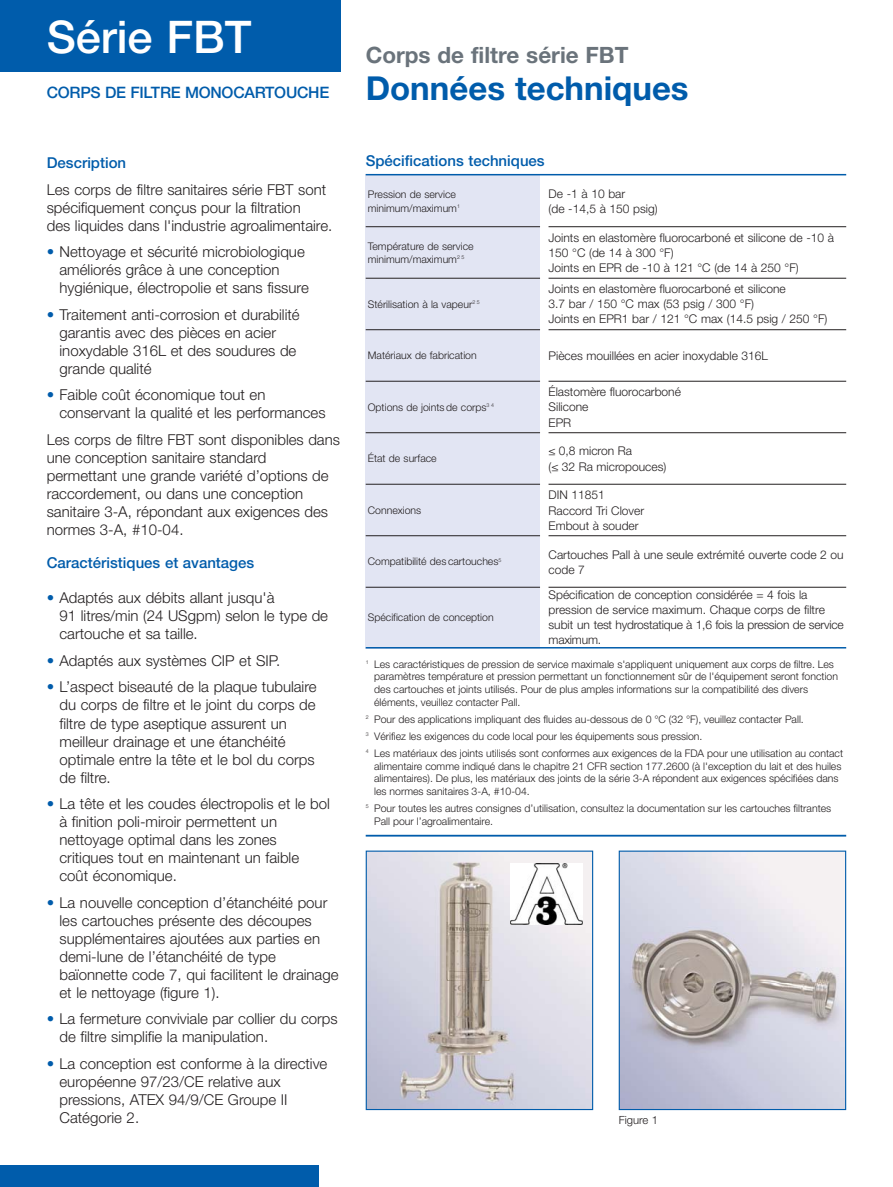
<style>
.page{position:relative;width:893px;height:1187px;background:#fff}
.page>*{position:absolute;margin:0;border:0;box-sizing:border-box;transform-origin:0 0}
.t1{font:500 45px "Helvetica Neue";color:#fff}
.t2{font:700 33px "Helvetica Neue";color:#005cab}
.t3{font:700 22.5px "Helvetica Neue";color:#6a737b}
.t4{font:500 15.75px "Helvetica Neue";letter-spacing:-.015em;color:#005cab}
.t5{font:300 15px/18px "Helvetica Neue";color:#231f20}
.t6{font:500 15px "Helvetica Neue";color:#005cab}
.t7{font:300 12px/15px "Helvetica Neue";color:#231f20}
.t8{font:300 11.25px "Helvetica Neue";color:#231f20}
.t9{font:300 10.5px/12.8px "Helvetica Neue";color:#231f20}
.s1{color:#005cab}
</style>
<div class="page">
<img style="left:621px;top:852px;width:223px;height:255px">
<div style="left:619px;top:850px;width:227px;height:259px;border:1px solid #005cab"></div>
<img style="left:368px;top:852px;width:223px;height:255px">
<div style="left:366px;top:850px;width:227px;height:259px;border:1px solid #005cab"></div>
<div style="left:0;top:0;width:340px;height:71px;background:#005cab"></div>
<div style="left:0;top:1165px;width:319px;height:21px;background:#005cab"></div>
<hr style="left:366px;top:834px;width:480px;height:2px;background:#005cab">
<div style="left:366px;top:174px;width:174px;height:53px;background:#e2e5f3"></div>
<div style="left:366px;top:227px;width:174px;height:51px;background:#e2e5f3"></div>
<div style="left:366px;top:278px;width:174px;height:52px;background:#e2e5f3"></div>
<div style="left:366px;top:330px;width:174px;height:51px;background:#e2e5f3"></div>
<div style="left:366px;top:381px;width:174px;height:51px;background:#e2e5f3"></div>
<div style="left:366px;top:432px;width:174px;height:52px;background:#e2e5f3"></div>
<div style="left:366px;top:484px;width:174px;height:51px;background:#e2e5f3"></div>
<div style="left:366px;top:535px;width:174px;height:52px;background:#e2e5f3"></div>
<div style="left:366px;top:587px;width:174px;height:61px;background:#e2e5f3"></div>
<hr style="left:366px;top:174px;width:480px;height:1px;background:#005cab">
<hr style="left:366px;top:226px;width:174px;height:1px;background:#231f20">
<hr style="left:549px;top:226px;width:297px;height:1px;background:#231f20">
<hr style="left:366px;top:278px;width:174px;height:1px;background:#231f20">
<hr style="left:549px;top:278px;width:297px;height:1px;background:#231f20">
<hr style="left:366px;top:329px;width:174px;height:1px;background:#231f20">
<hr style="left:549px;top:329px;width:297px;height:1px;background:#231f20">
<hr style="left:366px;top:381px;width:174px;height:1px;background:#231f20">
<hr style="left:549px;top:381px;width:297px;height:1px;background:#231f20">
<hr style="left:366px;top:432px;width:174px;height:1px;background:#231f20">
<hr style="left:549px;top:432px;width:297px;height:1px;background:#231f20">
<hr style="left:366px;top:484px;width:174px;height:1px;background:#231f20">
<hr style="left:549px;top:484px;width:297px;height:1px;background:#231f20">
<hr style="left:366px;top:535px;width:174px;height:1px;background:#231f20">
<hr style="left:549px;top:535px;width:297px;height:1px;background:#231f20">
<hr style="left:366px;top:587px;width:174px;height:1px;background:#231f20">
<hr style="left:549px;top:587px;width:297px;height:1px;background:#231f20">
<hr style="left:366px;top:647px;width:480px;height:1px;background:#005cab">
<img style="left:510px;top:863px;width:73px;height:61px">
<h1 class="t1" style="left:47px;top:21px;width:206px">Série FBT</h1>
<p class="t4" style="left:47px;top:87px;width:284px">CORPS DE FILTRE MONOCARTOUCHE</p>
<p class="t6" style="left:47px;top:157px;width:81px">Description</p>
<p class="t5" style="left:47px;top:182px;width:287px">Les corps de filtre sanitaires série FBT sont spécifiquement conçus pour la filtration<br>des liquides dans l'industrie agroalimentaire.</p>
<p class="t5" style="left:60px;top:244px;width:251px;text-indent:-13px"><span class="s1">•</span> Nettoyage et sécurité microbiologique améliorés grâce à une conception hygiénique, électropolie et sans fissure</p>
<p class="t5" style="left:60px;top:307px;width:242px;text-indent:-13px"><span class="s1">•</span> Traitement anti-corrosion et durabilité garantis avec des pièces en acier inoxydable 316L et des soudures de grande qualité</p>
<p class="t5" style="left:60px;top:387px;width:268px;text-indent:-13px"><span class="s1">•</span> Faible coût économique tout en conservant la qualité et les performances</p>
<p class="t5" style="left:47px;top:432px;width:295px">Les corps de filtre FBT sont disponibles dans une conception sanitaire standard permettant une grande variété d’options de raccordement, ou dans une conception sanitaire 3-A, répondant aux exigences des normes 3-A, #10-04.</p>
<p class="t6" style="left:47px;top:557px;width:209px">Caractéristiques et avantages</p>
<p class="t5" style="left:60px;top:590px;width:270px;text-indent:-13px"><span class="s1">•</span> Adaptés aux débits allant jusqu'à<br>91 litres/min (24 USgpm) selon le type de cartouche et sa taille.</p>
<p class="t5" style="left:47px;top:653px;width:235px"><span class="s1">•</span> Adaptés aux systèmes CIP et SIP.</p>
<p class="t5" style="left:60px;top:679px;width:259px;text-indent:-13px"><span class="s1">•</span> L’aspect biseauté de la plaque tubulaire du corps de filtre et le joint du corps de filtre de type aseptique assurent un meilleur drainage et une étanchéité optimale entre la tête et le bol du corps de filtre.</p>
<p class="t5" style="left:60px;top:796px;width:272px;text-indent:-13px"><span class="s1">•</span> La tête et les coudes électropolis et le bol à finition poli-miroir permettent un nettoyage optimal dans les zones critiques tout en maintenant un faible coût économique.</p>
<p class="t5" style="left:60px;top:894px;width:280px;text-indent:-13px"><span class="s1">•</span> La nouvelle conception d’étanchéité pour les cartouches présente des découpes supplémentaires ajoutées aux parties en demi-lune de l’étanchéité de type baïonnette code 7, qui facilitent le drainage et le nettoyage (figure 1).</p>
<p class="t5" style="left:60px;top:1011px;width:280px;text-indent:-13px"><span class="s1">•</span> La fermeture conviviale par collier du corps de filtre simplifie la manipulation.</p>
<p class="t5" style="left:60px;top:1055px;width:269px;text-indent:-13px"><span class="s1">•</span> La conception est conforme à la directive européenne 97/23/CE relative aux pressions, ATEX 94/9/CE Groupe II<br>Catégorie 2.</p>
<h3 class="t3" style="left:366px;top:47px;width:264px">Corps de filtre série FBT</h3>
<h2 class="t2" style="left:366px;top:77px;width:324px">Données techniques</h2>
<p class="t6" style="left:366px;top:155px;width:181px">Spécifications techniques</p>
<p class="t9" style="left:368px;top:189px;width:94px;line-height:13.5px">Pression de service minimum/maximum<sup>1</sup></p>
<p class="t7" style="left:549px;top:187px;width:111px">De -1 à 10 bar<br>(de -14,5 à 150 psig)</p>
<p class="t9" style="left:368px;top:240px;width:107px;line-height:13.5px">Température de service minimum/maximum<sup>2</sup> <sup>5</sup></p>
<p class="t7" style="left:549px;top:231px;width:287px">Joints en elastomère fluorocarboné et silicone de -10 à<br>150 °C (de 14 à 300 °F)<br>Joints en EPR de -10 à 121 °C (de 14 à 250 °F)</p>
<p class="t9" style="left:368px;top:299px;width:113px">Stérilisation à la vapeur<sup>2</sup> <sup>5</sup></p>
<p class="t7" style="left:549px;top:283px;width:280px">Joints en elastomère fluorocarboné et silicone<br>3.7 bar / 150 °C max (53 psig / 300 °F)<br>Joints en EPR1 bar / 121 °C max (14.5 psig / 250 °F)</p>
<p class="t9" style="left:368px;top:350px;width:110px">Matériaux de fabrication</p>
<p class="t7" style="left:549px;top:349px;width:221px">Pièces mouillées en acier inoxydable 316L</p>
<p class="t9" style="left:368px;top:402px;width:128px">Options de joints de corps<sup>3</sup> <sup>4</sup></p>
<p class="t7" style="left:549px;top:386px;width:134px">Élastomère fluorocarboné<br>Silicone<br>EPR</p>
<p class="t9" style="left:368px;top:453px;width:70px">État de surface</p>
<p class="t7" style="left:549px;top:445px;width:119px">≤ 0,8 micron Ra<br>(≤ 32 Ra micropouces)</p>
<p class="t9" style="left:368px;top:505px;width:55px">Connexions</p>
<p class="t7" style="left:549px;top:489px;width:97px">DIN 11851<br>Raccord Tri Clover<br>Embout à souder</p>
<p class="t9" style="left:368px;top:556px;width:135px">Compatibilité des cartouches<sup>5</sup></p>
<p class="t7" style="left:549px;top:548px;width:297px">Cartouches Pall à une seule extrémité ouverte code 2 ou code 7</p>
<p class="t9" style="left:368px;top:612px;width:127px">Spécification de conception</p>
<p class="t7" style="left:549px;top:588px;width:297px">Spécification de conception considérée = 4 fois la pression de service maximum. Chaque corps de filtre subit un test hydrostatique à 1,6 fois la pression de service maximum.</p>
<p class="t9" style="left:374px;top:658px;width:465px;text-indent:-9px"><sup>1</sup> Les caractéristiques de pression de service maximale s'appliquent uniquement aux corps de filtre. Les paramètres température et pression permettant un fonctionnement sûr de l'équipement seront fonction des cartouches et joints utilisés. Pour de plus amples informations sur la compatibilité des divers éléments, veuillez contacter Pall.</p>
<p class="t9" style="left:366px;top:711px;width:479px;line-height:17px"><sup>2</sup> Pour des applications impliquant des fluides au-dessous de 0 °C (32 °F), veuillez contacter Pall.<br><sup>3</sup> Vérifiez les exigences du code local pour les équipements sous pression.<br><sup>4</sup> Les matériaux des joints utilisés sont conformes aux exigences de la FDA pour une utilisation au contact</p>
<p class="t9" style="left:374px;top:760px;width:469px">alimentaire comme indiqué dans le chapitre 21 CFR section 177.2600 (à l'exception du lait et des huiles alimentaires). De plus, les matériaux des joints de la série 3-A répondent aux exigences spécifiées dans les normes sanitaires 3-A, #10-04.</p>
<p class="t9" style="left:374px;top:803px;width:459px;text-indent:-9px"><sup>5</sup> Pour toutes les autres consignes d’utilisation, consultez la documentation sur les cartouches filtrantes<br>Pall pour l’agroalimentaire.</p>
<p class="t8" style="left:619px;top:1116px;width:41px">Figure 1</p>
</div>
